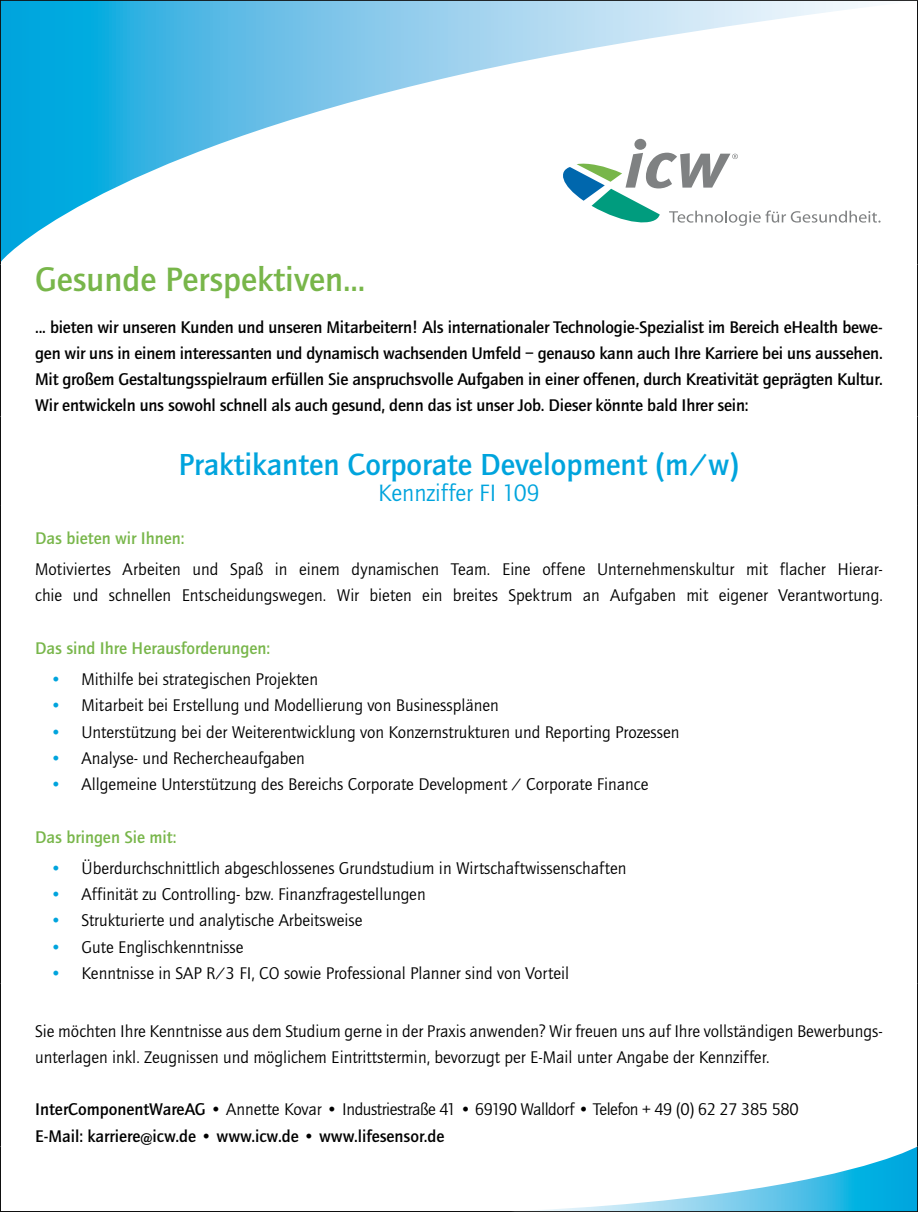
<style>
.page{position:relative;width:918px;height:1212px;background:#fff}
.page>*{position:absolute;margin:0;border:0;box-sizing:border-box;transform-origin:0 0}
.t1{font:500 35px "Quay Sans EF";color:#78b64a}
.t2{font:500 31.5px "Quay Sans EF";color:#00a4dd}
.t3{font:24.5px "Quay Sans EF";color:#00a4dd}
.t4{font:17.5px/26.2px "Quay Sans EF";color:#000}
.t5{font:500 17.5px/26.2px "Quay Sans EF";letter-spacing:-.01em;color:#000;text-align:justify}
.t6{font:500 17.5px "Quay Sans EF";color:#78b64a}
.t7{font:17.5px/26.2px "Quay Sans EF";color:#00a4dd;text-align:justify}
.s1{font-weight:400}
</style>
<div class="page">
<hr style="left:0;top:0;width:918px;height:1px;background:#000">
<hr style="left:0;top:1px;width:1px;height:263px;background:#000">
<hr style="left:917px;top:1px;width:1px;height:263px;background:#000">
<hr style="left:0;top:264px;width:1px;height:152px;background:#000">
<hr style="left:917px;top:264px;width:1px;height:152px;background:#000">
<hr style="left:0;top:416px;width:1px;height:90px;background:#000">
<hr style="left:917px;top:416px;width:1px;height:90px;background:#000">
<hr style="left:0;top:506px;width:1px;height:478px;background:#000">
<hr style="left:917px;top:506px;width:1px;height:478px;background:#000">
<hr style="left:0;top:984px;width:1px;height:162px;background:#000">
<hr style="left:917px;top:984px;width:1px;height:162px;background:#000">
<hr style="left:0;top:1146px;width:1px;height:65px;background:#000">
<hr style="left:917px;top:1146px;width:1px;height:65px;background:#000">
<hr style="left:0;top:1211px;width:918px;height:1px;background:#000">
<svg style="left:1px;top:1px;width:880px;height:261px"></svg>
<svg style="left:563px;top:139px;width:317px;height:87px"></svg>
<svg style="left:534px;top:1146px;width:383px;height:65px"></svg>
<h1 class="t1" style="left:35px;top:259px;width:332px">Gesunde Perspektiven...</h1>
<p class="t5" style="left:35px;top:314px;width:849px">... bieten wir unseren Kunden und unseren Mitarbeitern! Als internationaler Technologie-Spezialist im Bereich eHealth bewe&shy;gen wir uns in einem interessanten und dynamisch wachsenden Umfeld – genauso kann auch Ihre Karriere bei uns aussehen.<br>Mit großem Gestaltungsspielraum erfüllen Sie anspruchsvolle Aufgaben in einer offenen, durch Kreativität geprägten Kultur.<br>Wir entwickeln uns sowohl schnell als auch gesund, denn das ist unser Job. Dieser könnte bald Ihrer sein:</p>
<h2 class="t2" style="left:179px;top:446px;width:562px">Praktikanten Corporate Development (m/w)</h2>
<h3 class="t3" style="left:378px;top:479px;width:163px">Kennziffer FI 109</h3>
<p class="t6" style="left:35px;top:528px;width:151px">Das bieten wir Ihnen:</p>
<p class="t4" style="left:35px;top:556px;width:849px">Motiviertes Arbeiten und Spaß in einem dynamischen Team. Eine offene Unternehmenskultur mit flacher Hierar&shy;chie und schnellen Entscheidungswegen. Wir bieten ein breites Spektrum an Aufgaben mit eigener Verantwortung.</p>
<p class="t6" style="left:35px;top:638px;width:237px">Das sind Ihre Herausforderungen:</p>
<p class="t4" style="left:82px;top:666px;width:599px">Mithilfe bei strategischen Projekten<br>Mitarbeit bei Erstellung und Modellierung von Businessplänen<br>Unterstützung bei der Weiterentwicklung von Konzernstrukturen und Reporting Prozessen Analyse- und Rechercheaufgaben<br>Allgemeine Unterstützung des Bereichs Corporate Development / Corporate Finance</p>
<p class="t6" style="left:35px;top:827px;width:143px">Das bringen Sie mit:</p>
<p class="t4" style="left:82px;top:855px;width:546px">Überdurchschnittlich abgeschlossenes Grundstudium in Wirtschaftwissenschaften Affinität zu Controlling- bzw. Finanzfragestellungen<br>Strukturierte und analytische Arbeitsweise<br>Gute Englischkenntnisse<br>Kenntnisse in SAP R/3 FI, CO sowie Professional Planner sind von Vorteil</p>
<p class="t7" style="left:50px;top:666px;width:13px">• • • • •</p>
<p class="t7" style="left:50px;top:855px;width:13px">• • • • •</p>
<p class="t4" style="left:35px;top:1018px;width:849px">Sie möchten Ihre Kenntnisse aus dem Studium gerne in der Praxis anwenden? Wir freuen uns auf Ihre vollständigen Bewerbungs&shy;unterlagen inkl. Zeugnissen und möglichem Eintrittstermin, bevorzugt per E-Mail unter Angabe der Kennziffer.</p>
<p class="t5" style="left:35px;top:1096px;width:765px">InterComponentWareAG <span class="s1">• Annette Kovar • Industriestraße 41 • 69190 Walldorf • Telefon + 49 (0) 62 27 385 580<br></span>E-Mail: karriere@icw.de • www.icw.de • www.lifesensor.de</p>
</div>
